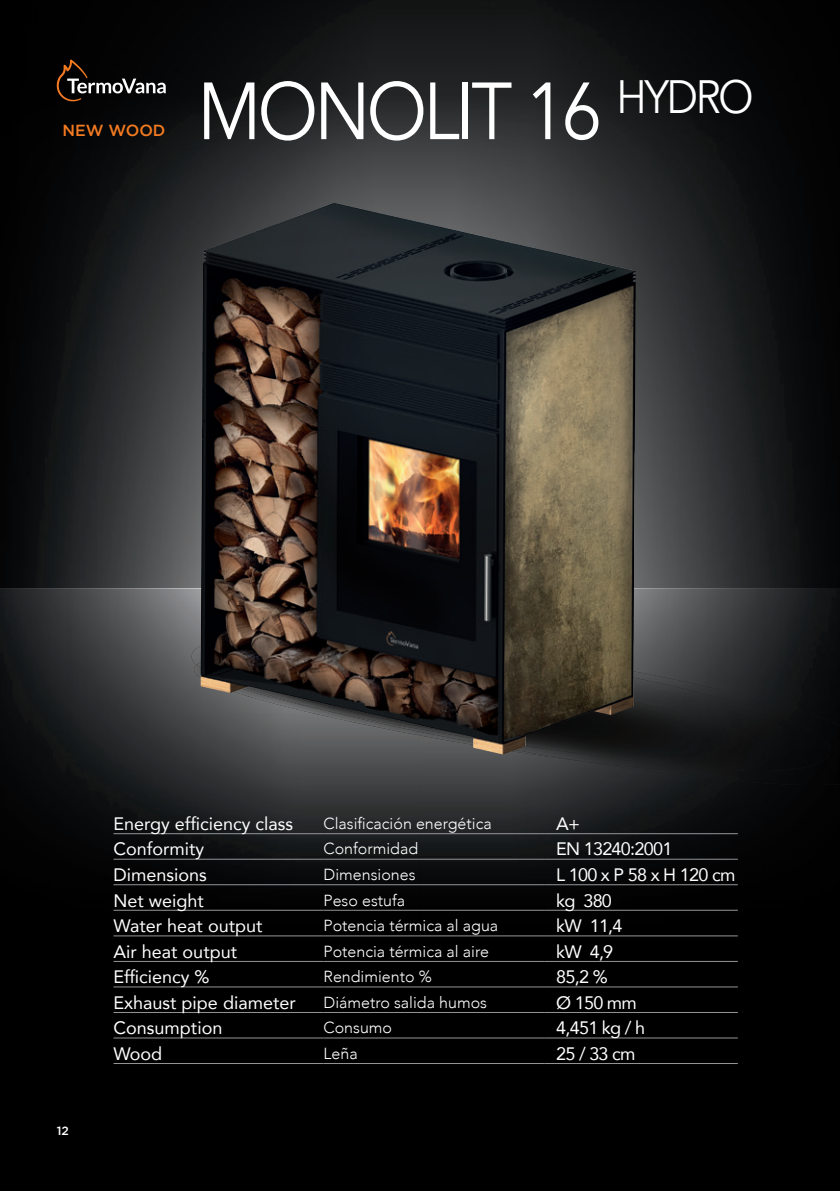
<style>
.page{position:relative;width:840px;height:1191px;background:#fff}
.page>*{position:absolute;margin:0;border:0;box-sizing:border-box;transform-origin:0 0}
.t1{font:80px "Avenir";letter-spacing:-.05em;color:#fff;scale:.9 1}
.t2{font:18px "Avenir";color:#fff}
.t3{font:18px "Avenir";letter-spacing:-.04em;color:#fff}
.t4{font:300 16px "Avenir";color:#fff}
.t5{font:500 16px "Gotham";color:#f47b21}
.t6{font:500 12px "Gotham";color:#fff}
</style>
<div class="page">
<img style="left:0;top:0;width:489px;height:588px">
<img style="left:489px;top:0;width:350px;height:634px">
<div style="left:0;top:940px;width:839px;height:251px;background:#000001"></div>
<img style="left:0;top:589px;width:419px;height:351px">
<img style="left:419px;top:785px;width:420px;height:155px">
<img style="left:419px;top:589px;width:71px;height:45px">
<img style="left:0;top:588px;width:839px;height:1px">
<svg style="left:57px;top:60px;width:109px;height:41px;background:#2b2724"></svg>
<img style="left:189px;top:634px;width:650px;height:151px">
<img style="left:196px;top:660px;width:540px;height:112px">
<img style="left:203px;top:639px;width:628px;height:132px">
<img style="left:206px;top:654px;width:562px;height:116px">
<img style="left:209px;top:656px;width:512px;height:103px">
<img style="left:203px;top:203px;width:131px;height:55px">
<hr style="left:113px;top:833px;width:210px;height:1px;background:#939598">
<hr style="left:323px;top:833px;width:221px;height:1px;background:#939598">
<hr style="left:544px;top:833px;width:193px;height:1px;background:#939598">
<hr style="left:113px;top:859px;width:210px;height:1px;background:#939598">
<hr style="left:323px;top:859px;width:221px;height:1px;background:#939598">
<hr style="left:544px;top:859px;width:193px;height:1px;background:#939598">
<hr style="left:113px;top:884px;width:210px;height:1px;background:#939598">
<hr style="left:323px;top:884px;width:221px;height:1px;background:#939598">
<hr style="left:544px;top:884px;width:193px;height:1px;background:#939598">
<hr style="left:113px;top:910px;width:210px;height:1px;background:#939598">
<hr style="left:323px;top:910px;width:221px;height:1px;background:#939598">
<hr style="left:544px;top:910px;width:193px;height:1px;background:#939598">
<hr style="left:113px;top:935px;width:210px;height:1px;background:#939598">
<hr style="left:323px;top:935px;width:221px;height:1px;background:#939598">
<hr style="left:544px;top:935px;width:193px;height:1px;background:#939598">
<hr style="left:113px;top:961px;width:210px;height:1px;background:#939598">
<hr style="left:323px;top:961px;width:221px;height:1px;background:#939598">
<hr style="left:544px;top:961px;width:193px;height:1px;background:#939598">
<hr style="left:113px;top:986px;width:210px;height:1px;background:#939598">
<hr style="left:323px;top:986px;width:221px;height:1px;background:#939598">
<hr style="left:544px;top:986px;width:193px;height:1px;background:#939598">
<hr style="left:113px;top:1012px;width:210px;height:1px;background:#939598">
<hr style="left:323px;top:1012px;width:221px;height:1px;background:#939598">
<hr style="left:544px;top:1012px;width:193px;height:1px;background:#939598">
<hr style="left:113px;top:1037px;width:210px;height:1px;background:#939598">
<hr style="left:323px;top:1037px;width:221px;height:1px;background:#939598">
<hr style="left:544px;top:1037px;width:193px;height:1px;background:#939598">
<hr style="left:113px;top:1063px;width:210px;height:1px;background:#939598">
<hr style="left:323px;top:1063px;width:221px;height:1px;background:#939598">
<hr style="left:544px;top:1063px;width:193px;height:1px;background:#939598">
<p class="t5" style="left:62px;top:122px;width:104px">NEW WOOD</p>
<h1 class="t1" style="left:197px;top:64px;width:619px">MONOLIT 16 <sup>HYDRO</sup></h1>
<p class="t6" style="left:57px;top:1124px;width:14px">12</p>
<p class="t2" style="left:113px;top:809px;width:181px">Energy efficiency class</p>
<p class="t4" style="left:323px;top:814px;width:170px">Clasificación energética</p>
<p class="t2" style="left:556px;top:809px;width:25px">A+</p>
<p class="t2" style="left:113px;top:834px;width:92px">Conformity</p>
<p class="t4" style="left:323px;top:839px;width:96px">Conformidad</p>
<p class="t3" style="left:556px;top:834px;width:118px">EN 13240:2001</p>
<p class="t2" style="left:113px;top:860px;width:95px">Dimensions</p>
<p class="t4" style="left:323px;top:865px;width:93px">Dimensiones</p>
<p class="t3" style="left:556px;top:860px;width:180px">L 100 x P 58 x H 120 cm</p>
<p class="t2" style="left:113px;top:885px;width:92px">Net weight</p>
<p class="t4" style="left:323px;top:890px;width:83px">Peso estufa</p>
<p class="t2" style="left:556px;top:885px;width:57px">kg 380</p>
<p class="t2" style="left:113px;top:911px;width:150px">Water heat output</p>
<p class="t4" style="left:323px;top:916px;width:176px">Potencia térmica al agua</p>
<p class="t2" style="left:556px;top:911px;width:68px">kW 11,4</p>
<p class="t2" style="left:113px;top:937px;width:125px">Air heat output</p>
<p class="t4" style="left:323px;top:941px;width:167px">Potencia térmica al aire</p>
<p class="t2" style="left:556px;top:937px;width:59px">kW 4,9</p>
<p class="t2" style="left:113px;top:962px;width:98px">Efficiency %</p>
<p class="t4" style="left:323px;top:967px;width:110px">Rendimiento %</p>
<p class="t2" style="left:556px;top:962px;width:53px">85,2 %</p>
<p class="t2" style="left:113px;top:988px;width:184px">Exhaust pipe diameter</p>
<p class="t4" style="left:323px;top:992px;width:165px">Diámetro salida humos</p>
<p class="t2" style="left:556px;top:988px;width:82px">Ø 150 mm</p>
<p class="t2" style="left:113px;top:1013px;width:110px">Consumption</p>
<p class="t4" style="left:323px;top:1018px;width:70px">Consumo</p>
<p class="t2" style="left:556px;top:1013px;width:90px">4,451 kg / h</p>
<p class="t2" style="left:113px;top:1039px;width:50px">Wood</p>
<p class="t4" style="left:323px;top:1043px;width:36px">Leña</p>
<p class="t2" style="left:556px;top:1039px;width:81px">25 / 33 cm</p>
</div>
